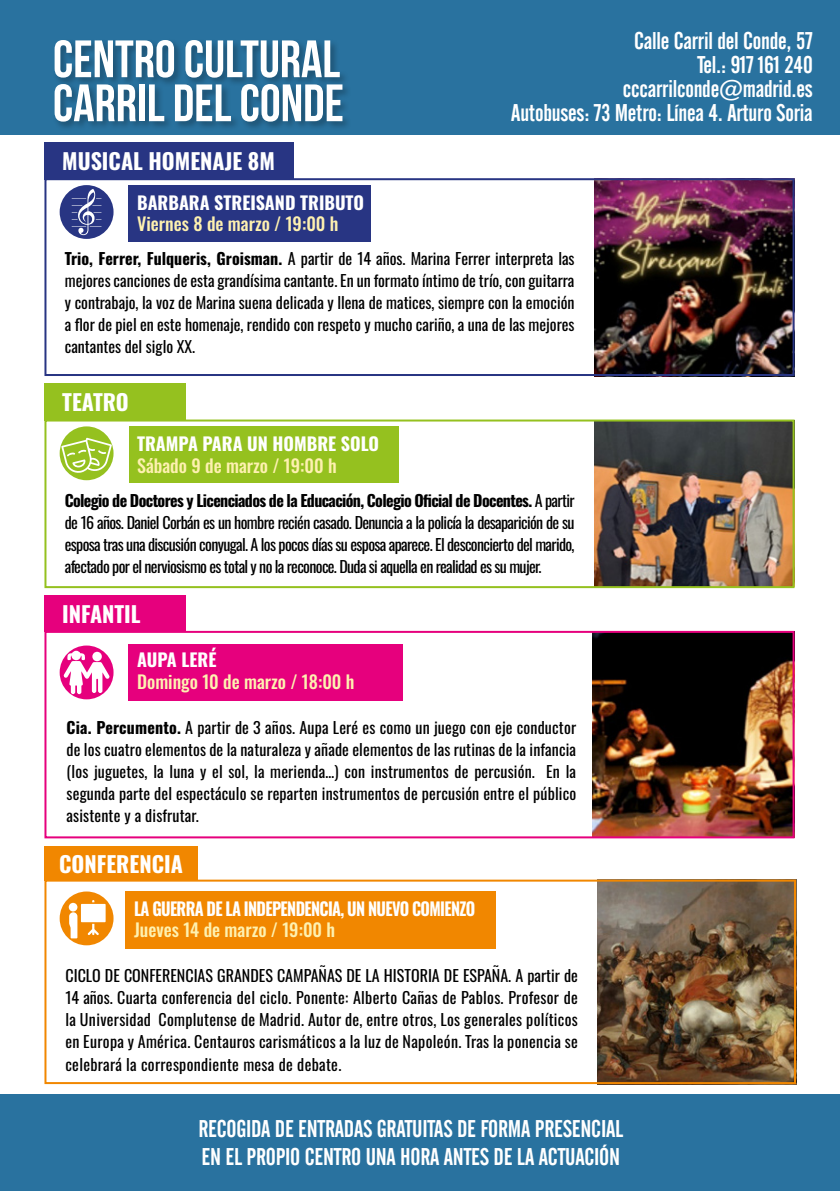
<style>
.page{position:relative;width:840px;height:1191px;background:#fff}
.page>*{position:absolute;margin:0;border:0;box-sizing:border-box;transform-origin:0 0}
.t1{font:700 52.4px/44px "Bebas Neue";color:#fff}
.t2{font:24px/24px "Alternate Gothic No 2 BT";letter-spacing:-.01em;color:#fff;text-align:right}
.t3{font:700 22px "Oswald";color:#fff}
.t4{font:500 18px "Oswald";color:#fef1b0}
.t5{font:700 18px "Oswald";letter-spacing:-.01em;color:#fff}
.t6{font:700 18px "Oswald";letter-spacing:-.04em;color:#fff;scale:.9 1}
.t7{font:16px/22px "Oswald";letter-spacing:.005em;color:#000;text-align:justify}
.s1{font-weight:700}
</style>
<div class="page">
<div style="left:0;top:0;width:839px;height:135px;background:#29729f"></div>
<div style="left:53px;top:38px;width:299px;height:94px;background:#000;opacity:.3"></div>
<div style="left:0;top:1094px;width:839px;height:97px;background:#29729f"></div>
<img style="left:594px;top:181px;width:197px;height:192px">
<div style="left:44px;top:178px;width:750px;height:198px;border:2px solid #283583"></div>
<div style="left:44px;top:142px;width:250px;height:38px;background:#283583"></div>
<svg style="left:60px;top:185px;width:53px;height:54px"></svg>
<div style="left:128px;top:185px;width:243px;height:57px;background:#283583"></div>
<img style="left:592px;top:634px;width:199px;height:201px">
<div style="left:44px;top:631px;width:750px;height:207px;border:2px solid #e6007d"></div>
<div style="left:44px;top:595px;width:142px;height:37px;background:#e6007d"></div>
<svg style="left:60px;top:645px;width:53px;height:54px"></svg>
<div style="left:128px;top:644px;width:275px;height:57px;background:#e6007d"></div>
<img style="left:594px;top:422px;width:197px;height:163px">
<div style="left:44px;top:419px;width:750px;height:169px;border:2px solid #95c11f"></div>
<div style="left:44px;top:384px;width:142px;height:37px;background:#95c11f"></div>
<div style="left:128px;top:426px;width:270px;height:57px;background:#95c11f"></div>
<svg style="left:60px;top:426px;width:53px;height:54px"></svg>
<img style="left:597px;top:882px;width:195px;height:199px">
<div style="left:44px;top:879px;width:751px;height:205px;border:2px solid #f18700"></div>
<div style="left:44px;top:846px;width:154px;height:35px;background:#f18700"></div>
<div style="left:125px;top:891px;width:370px;height:57px;background:#f18700"></div>
<svg style="left:60px;top:891px;width:53px;height:54px"></svg>
<h1 class="t1" style="left:53px;top:36px;width:292px">CENTRO CULTURAL<br>CARRIL DEL CONDE</h1>
<h2 class="t2" style="left:511px;top:29px;width:303px">Calle Carril del Conde, 57<br>Tel.: 917 161 240 cccarrilconde@madrid.es<br>Autobuses: 73 Metro: Línea 4. Arturo Soria</h2>
<h3 class="t3" style="left:62px;top:149px;width:214px">MUSICAL HOMENAJE 8M</h3>
<p class="t5" style="left:137px;top:193px;width:228px">BARBARA STREISAND TRIBUTO</p>
<p class="t4" style="left:137px;top:215px;width:203px">Viernes 8 de marzo / 19:00 h</p>
<p class="t7" style="left:65px;top:246px;width:511px"><span class="s1">Trio, Ferrer, Fulqueris, Groisman.</span> A partir de 14 años. Marina Ferrer interpreta las mejores canciones de esta grandísima cantante. En un formato íntimo de trío, con guitarra y contrabajo, la voz de Marina suena delicada y llena de matices, siempre con la emoción a flor de piel en este homenaje, rendido con respeto y mucho cariño, a una de las mejores cantantes del siglo XX.</p>
<h3 class="t3" style="left:62px;top:390px;width:68px">TEATRO</h3>
<p class="t5" style="left:137px;top:434px;width:243px">TRAMPA PARA UN HOMBRE SOLO</p>
<p class="t4" style="left:137px;top:456px;width:201px">Sábado 9 de marzo / 19:00 h</p>
<p class="t7" style="left:65px;top:487px;width:511px"><span class="s1">Colegio de Doctores y Licenciados de la Educación, Colegio Oficial de Docentes.</span> A partir de 16 años. Daniel Corbán es un hombre recién casado. Denuncia a la policía la desaparición de su esposa tras una discusión conyugal. A los pocos días su esposa aparece. El desconcierto del marido, afectado por el nerviosismo es total y no la reconoce. Duda si aquella en realidad es su mujer.</p>
<h3 class="t3" style="left:62px;top:602px;width:80px">INFANTIL</h3>
<p class="t5" style="left:137px;top:650px;width:81px">AUPA LERÉ</p>
<p class="t4" style="left:137px;top:672px;width:219px">Domingo 10 de marzo / 18:00 h</p>
<p class="t7" style="left:67px;top:715px;width:510px"><span class="s1">Cia. Percumento.</span> A partir de 3 años. Aupa Leré es como un juego con eje conductor de los cuatro elementos de la naturaleza y añade elementos de las rutinas de la infancia (los juguetes, la luna y el sol, la merienda…) con instrumentos de percusión. En la segunda parte del espectáculo se reparten instrumentos de percusión entre el público asistente y a disfrutar.</p>
<h3 class="t3" style="left:59px;top:852px;width:125px">CONFERENCIA</h3>
<p class="t6" style="left:134px;top:899px;width:380px">LA GUERRA DE LA INDEPENDENCIA, UN NUEVO COMIENZO</p>
<p class="t4" style="left:134px;top:920px;width:203px">Jueves 14 de marzo / 19:00 h</p>
<p class="t7" style="left:65px;top:962px;width:513px">CICLO DE CONFERENCIAS GRANDES CAMPAÑAS DE LA HISTORIA DE ESPAÑA. A partir de 14 años. Cuarta conferencia del ciclo. Ponente: Alberto Cañas de Pablos. Profesor de la Universidad Complutense de Madrid. Autor de, entre otros, Los generales políticos en Europa y América. Centauros carismáticos a la luz de Napoleón. Tras la ponencia se celebrará la correspondiente mesa de debate.</p>
<h2 class="t2" style="left:198px;top:1115px;width:426px;line-height:28px;text-align:left">RECOGIDA DE ENTRADAS GRATUITAS DE FORMA PRESENCIAL<br>EN EL PROPIO CENTRO UNA HORA ANTES DE LA ACTUACIÓN</h2>
</div>
